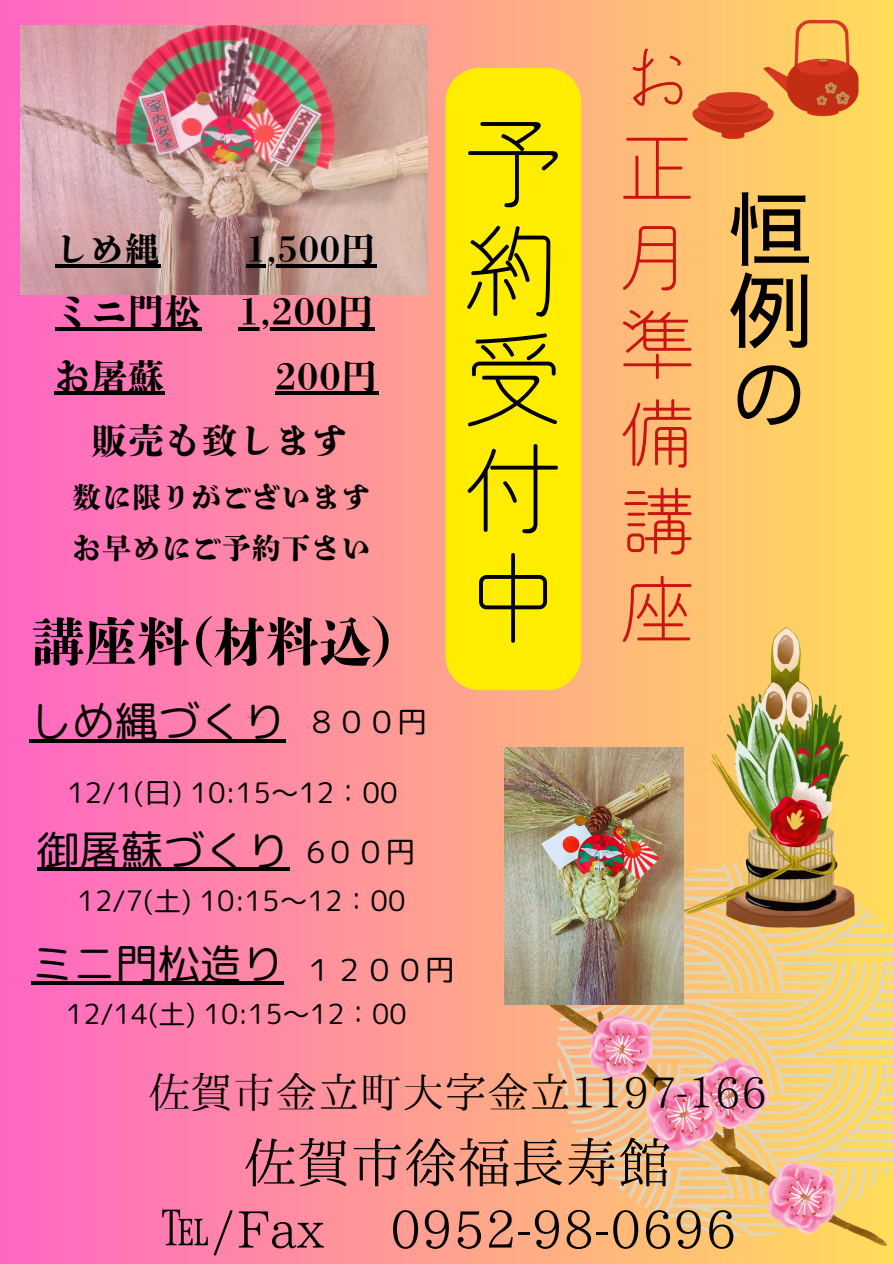
<style>
.page{position:relative;width:894px;height:1264px;background:#fff}
.page>*{position:absolute;margin:0;border:0;box-sizing:border-box;transform-origin:0 0}
.t1{font:97.05px/108.9px "timemachine wa";color:#000;text-align:justify}
.t2{font:500 82.5px/82.2px "Sawarabi Gothic";color:#000;text-align:justify}
.t3{font:73.8px/88.3px "timemachine wa";color:#c91512}
.t4{font:53.55px "IP Aex Mincho";color:#000}
.t5{font:800 52.8px "DMT Shuei 4 go B Std";color:#000}
.t6{font:51.15px "IP Aex Mincho";color:#000}
.t7{font:42.75px "rounded mplus 1 p regular";color:#000}
.t8{font:42.3px "IP Aex Mincho";color:#000}
.t9{font:42px "rounded mplus 1 p regular";color:#000}
.t10{font:800 35.7px/64.2px "DMT Shuei 4 go B Std";letter-spacing:.025em;color:#000}
.t11{font:800 34.35px "DMT Shuei 4 go B Std";letter-spacing:.025em;color:#000}
.t12{font:30.15px "rounded mplus 1 p regular";color:#000}
.t13{font:800 29.1px "DMT Shuei 4 go B Std";letter-spacing:.025em;color:#000}
.t14{font:28.2px "rounded mplus 1 p regular";color:#000}
.t15{font:28.05px "rounded mplus 1 p regular";color:#000}
.t16{font:27.6px "rounded mplus 1 p regular";color:#000}
.s1{font-family:"Noto Sans CJ Ksc"}
</style>
<div class="page">
<div style="left:0;top:0;width:893px;height:1263px;background:linear-gradient(to right,#fe65c4,#ffdd5a)"></div>
<img style="left:683px;top:0;width:183px;height:160px">
<svg style="left:683px;top:864px;width:210px;height:372px;background:#f5d27c"></svg>
<svg style="left:887px;top:1167px;width:2px;height:8px"></svg>
<img style="left:549px;top:999px;width:338px;height:246px">
<img style="left:683px;top:627px;width:171px;height:300px">
<img style="left:504px;top:747px;width:179px;height:257px">
<img style="left:21px;top:25px;width:406px;height:269px">
<div style="left:445px;top:68px;width:136px;height:622px;background:#ffed00;border-radius:34px"></div>
<hr style="left:29px;top:739px;width:257px;height:4px;background:#000">
<svg style="left:32px;top:980px;width:252px;height:4px"></svg>
<hr style="left:37px;top:867px;width:252px;height:4px;background:#000">
<hr style="left:55px;top:264px;width:105px;height:3px;background:#000">
<hr style="left:246px;top:264px;width:130px;height:3px;background:#000">
<hr style="left:55px;top:327px;width:147px;height:3px;background:#000">
<hr style="left:238px;top:327px;width:136px;height:3px;background:#000">
<hr style="left:55px;top:391px;width:110px;height:4px;background:#000">
<hr style="left:275px;top:391px;width:103px;height:4px;background:#000">
<p class="t11" style="left:55px;top:232px;width:106px">しめ縄</p>
<p class="t11" style="left:246px;top:232px;width:131px">1,500円</p>
<p class="t10" style="left:55px;top:280px;width:147px">ミニ門松</p>
<h6 class="t10" style="left:238px;top:280px;width:137px">1,200円</h6>
<h6 class="t10" style="left:55px;top:344px;width:111px">お屠蘇</h6>
<p class="t10" style="left:91px;top:344px;width:287px;text-indent:183px">200円販売も致します</p>
<p class="t13" style="left:72px;top:482px;width:300px">数に限りがございます</p>
<p class="t13" style="left:72px;top:533px;width:300px">お早めにご予約下さい</p>
<h6 class="t5" style="left:32px;top:615px;width:364px">講座料(材料込)</h6>
<p class="t7" style="left:29px;top:691px;width:258px">しめ縄づくり</p>
<h4 class="t12" style="left:306px;top:700px;width:122px">８００円</h4>
<h2 class="t1" style="left:464px;top:116px;width:98px">予約受付中</h2>
<p class="t14" style="left:67px;top:772px;width:331px">12/1(日) 10:15～12：00</p>
<p class="t9" style="left:37px;top:820px;width:253px">御<span class="s1">屠</span>蘇づくり</p>
<h6 class="t12" style="left:306px;top:830px;width:111px">6００円</h6>
<p class="t15" style="left:78px;top:880px;width:329px">12/7(土) 10:15～12：00</p>
<p class="t9" style="left:32px;top:933px;width:253px">ミニ門松造り</p>
<p class="t12" style="left:304px;top:948px;width:153px">１２００円</p>
<p class="t16" style="left:66px;top:994px;width:341px">12/14(土) 10:15～12：00</p>
<p class="t3" style="left:620px;top:42px;width:75px">お正月準備講座</p>
<p class="t2" style="left:727px;top:192px;width:84px">恒例の</p>
<h6 class="t8" style="left:148px;top:1070px;width:620px">佐賀市金立町大字金立1197-166</h6>
<p class="t4" style="left:243px;top:1135px;width:430px">佐賀市徐福長寿館</p>
<p class="t6" style="left:159px;top:1202px;width:165px">℡/Fax</p>
<p class="t6" style="left:389px;top:1202px;width:348px">0952-98-0696</p>
</div>
